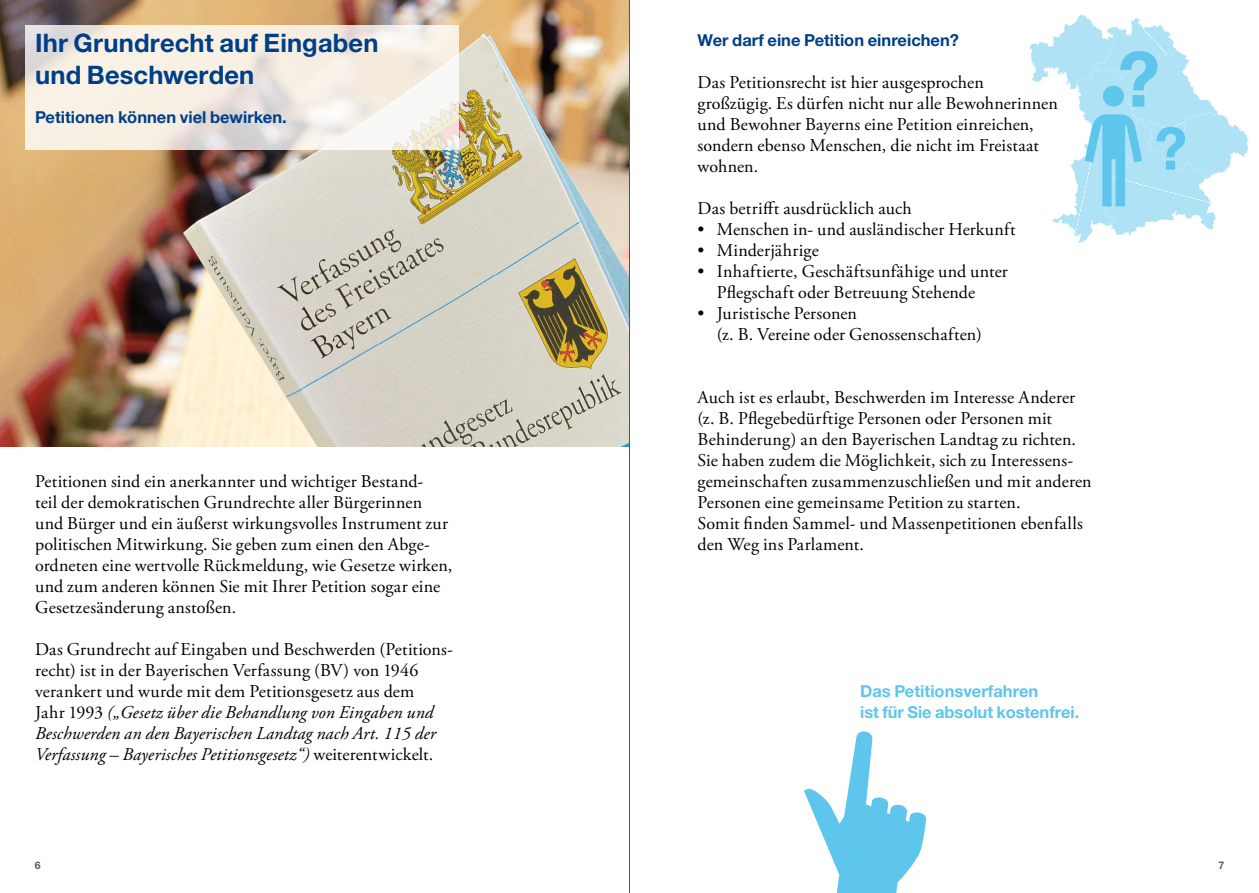
<style>
.page{position:relative;width:1259px;height:893px;background:#fff}
.page>*{position:absolute;margin:0;border:0;box-sizing:border-box;transform-origin:0 0}
.t1{font:700 25.5px/31.5px "Helvetica Neue LTW1 G";letter-spacing:.005em;color:#003f87}
.t2{font:18px/21px "Adobe Garamond Pro";letter-spacing:.01em;color:#000}
.t3{font:700 16.5px "Helvetica Neue LTW1 G";color:#003f87}
.t4{font:700 16.5px/21px "Helvetica Neue LTW1 G";letter-spacing:-.005em;color:#5ec5ed}
.t5{font:700 10.5px "Helvetica Neue LTW1 G";color:#5c5e56}
.s1{font-style:italic}
</style>
<div class="page">
<img style="left:0;top:0;width:629px;height:446px">
<svg style="left:26px;top:26px;width:433px;height:124px;background:#f2ebe3"></svg>
<svg style="left:1029px;top:14px;width:219px;height:229px"></svg>
<svg style="left:804px;top:731px;width:122px;height:162px"></svg>
<hr style="left:629px;top:0;width:1px;height:893px;background:#5a4f4a">
<h1 class="t1" style="left:35px;top:27px;width:345px">Ihr Grundrecht auf Eingaben und Beschwerden</h1>
<p class="t3" style="left:35px;top:107px;width:253px">Petitionen können viel bewirken.</p>
<p class="t2" style="left:35px;top:471px;width:418px">Petitionen sind ein anerkannter und wichtiger Bestand-<br>teil der demokratischen Grundrechte aller Bürgerinnen und Bürger und ein äußerst wirkungsvolles Instrument zur politischen Mitwirkung. Sie geben zum einen den Abge&shy;ordneten eine wertvolle Rückmeldung, wie Gesetze wirken, und zum anderen können Sie mit Ihrer Petition sogar eine Gesetzesänderung anstoßen.</p>
<p class="t2" style="left:35px;top:639px;width:418px">Das Grundrecht auf Eingaben und Beschwerden (Petitions&shy;recht) ist in der Bayerischen Verfassung (BV) von 1946 verankert und wurde mit dem Petitionsgesetz aus dem<br>Jahr 1993 <span class="s1">(„Gesetz über die Behandlung von Eingaben und Beschwerden an den Bayerischen Landtag nach Art. 115 der Verfassung – Bayerisches Petitionsgesetz“)</span> weiterentwickelt.</p>
<p class="t3" style="left:697px;top:30px;width:263px">Wer darf eine Petition einreichen?</p>
<p class="t2" style="left:697px;top:72px;width:362px">Das Petitionsrecht ist hier ausgesprochen großzügig. Es dürfen nicht nur alle Bewohnerinnen und Bewohner Bayerns eine Petition einreichen, sondern ebenso Menschen, die nicht im Freistaat wohnen.</p>
<p class="t2" style="left:697px;top:198px;width:216px">Das betrifft ausdrücklich auch</p>
<p class="t2" style="left:697px;top:219px;width:320px">• Menschen in- und ausländischer Herkunft</p>
<p class="t2" style="left:697px;top:240px;width:123px">• Minderjährige</p>
<p class="t2" style="left:716px;top:261px;width:293px;text-indent:-19px">• Inhaftierte, Geschäftsunfähige und unter<br>Pflegschaft oder Betreuung Stehende</p>
<p class="t2" style="left:716px;top:303px;width:267px;text-indent:-19px">• Juristische Personen<br>(z. B. Vereine oder Genossenschaften)</p>
<p class="t2" style="left:697px;top:387px;width:395px">Auch ist es erlaubt, Beschwerden im Interesse Anderer (z. B. Pflegebedürftige Personen oder Personen mit Behinderung) an den Bayerischen Landtag zu richten.<br>Sie haben zudem die Möglichkeit, sich zu Interessens&shy;gemeinschaften zusammenzuschließen und mit anderen Personen eine gemeinsame Petition zu starten.<br>Somit finden Sammel- und Massenpetitionen ebenfalls den Weg ins Parlament.</p>
<p class="t4" style="left:860px;top:680px;width:220px">Das Petitionsverfahren<br>ist für Sie absolut kostenfrei.</p>
<p class="t5" style="left:35px;top:858px;width:7px">6</p>
<p class="t5" style="left:1218px;top:858px;width:7px">7</p>
</div>
